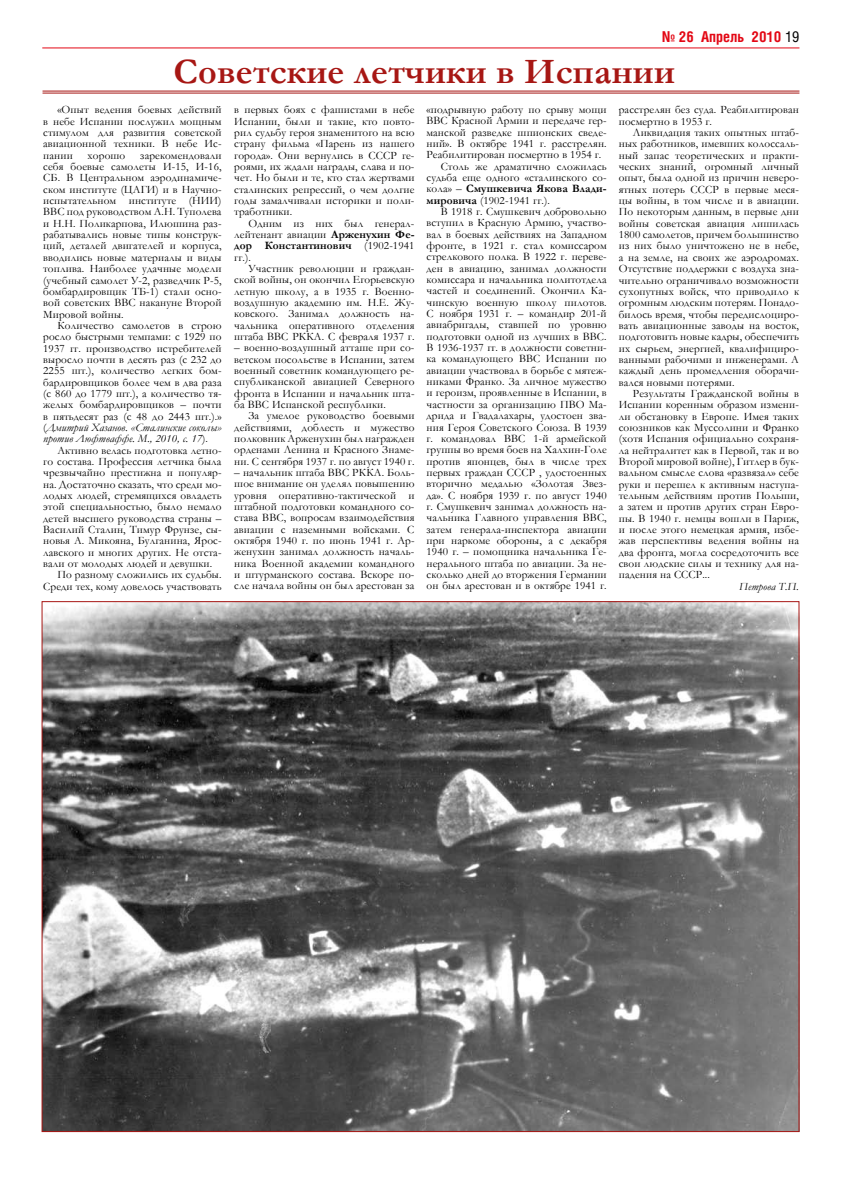
<style>
.page{position:relative;width:842px;height:1191px;background:#fff}
.page>*{position:absolute;margin:0;border:0;box-sizing:border-box;transform-origin:0 0}
.t1{font:700 36px "Garamond";letter-spacing:.01em;color:#a71714}
.t2{font:700 15px "Helios Cond";color:#e30714}
.t3{font:11.3px/11.3px "Garamond";letter-spacing:.01em;color:#000;text-align:justify}
.t4{font:700 11.3px "Garamond";letter-spacing:.01em;color:#000}
.t5{font:italic 11px "Garamond";letter-spacing:.01em;color:#000}
.s1{font-weight:400;color:#000}
.s2{font-weight:400}
.s3{font-weight:700}
.s4{font-style:italic}
</style>
<div class="page">
<hr style="left:42px;top:47px;width:757px;height:1px;background:#e30714">
<img style="left:44px;top:603px;width:753px;height:527px">
<hr style="left:43px;top:91px;width:756px;height:1px;background:#a71714">
<hr style="left:43px;top:93px;width:756px;height:1px;background:#a71714">
<h2 class="t2" style="left:662px;top:27px;width:139px">№ 26 Апрель 2010 <span class="s1">19</span></h2>
<h1 class="t1" style="left:174px;top:47px;width:503px">Советские летчики в Испании</h1>
<p class="t3" style="left:619px;top:104px;width:182px">расстрелян без суда. Реабилитирован посмертно в 1953 г.</p>
<p class="t3" style="left:619px;top:127px;width:182px;text-indent:14px">Ликвидация таких опытных штаб&shy;ных работников, имевших колоссаль&shy;ный запас теоретических и практи&shy;ческих знаний, огромный личный опыт, была одной из причин неверо&shy;ятных потерь СССР в первые меся&shy;цы войны, в том числе и в авиации.<br>По некоторым данным, в первые дни войны советская авиация лишилась 1800 самолетов, причем большинство из них было уничтожено не в небе, а на земле, на своих же аэродромах.<br>Отсутствие поддержки с воздуха зна&shy;чительно ограничивало возможности сухопутных войск, что приводило к огромным людским потерям. Понадо&shy;билось время, чтобы передислоциро&shy;вать авиационные заводы на восток, подготовить новые кадры, обеспечить их сырьем, энергией, квалифициро&shy;ванными рабочими и инженерами. А каждый день промедления оборачи&shy;вался новыми потерями.</p>
<p class="t3" style="left:619px;top:387px;width:182px;text-indent:14px">Результаты Гражданской войны в Испании коренным образом измени&shy;ли обстановку в Европе. Имея таких союзников как Муссолини и Франко (хотя Испания официально сохраня&shy;ла нейтралитет как в Первой, так и во Второй мировой войне), Гитлер в бук&shy;вальном смысле слова «развязал» себе руки и перешел к активным наступа&shy;тельным действиям против Польши, а затем и против других стран Евро&shy;пы. В 1940 г. немцы вошли в Париж, и после этого немецкая армия, избе&shy;жав перспективы ведения войны на два фронта, могла сосредоточить все свои людские силы и технику для на&shy;падения на СССР...</p>
<p class="t5" style="left:739px;top:579px;width:61px">Петрова Т.П.</p>
<p class="t3" style="left:426px;top:104px;width:182px">«подрывную работу по срыву мощи</p>
<p class="t3" style="left:426px;top:115px;width:182px">ВВС Красной Армии и передаче гер-</p>
<p class="t3" style="left:426px;top:126px;width:182px">манской разведке шпионских сведе-</p>
<p class="t3" style="left:426px;top:138px;width:182px">ний». В октябре 1941 г. расстрелян.</p>
<p class="t3" style="left:426px;top:149px;width:176px">Реабилитирован посмертно в 1954 г.</p>
<p class="t3" style="left:441px;top:160px;width:168px">Столь же драматично сложилась</p>
<p class="t3" style="left:426px;top:172px;width:182px">судьба еще одного «сталинского со-</p>
<p class="t4" style="left:426px;top:181px;width:182px"><span class="s2">кола» –</span> Смушкевича Якова Влади-</p>
<p class="t3" style="left:426px;top:194px;width:125px"><span class="s3">мировича</span> (1902-1941 гг.).</p>
<p class="t3" style="left:441px;top:206px;width:168px">В 1918 г. Смушкевич добровольно</p>
<p class="t3" style="left:426px;top:217px;width:182px">вступил в Красную Армию, участво-</p>
<p class="t3" style="left:426px;top:228px;width:182px">вал в боевых действиях на Западном</p>
<p class="t3" style="left:426px;top:240px;width:182px">фронте, в 1921 г. стал комиссаром</p>
<p class="t3" style="left:426px;top:251px;width:182px">стрелкового полка. В 1922 г. переве-</p>
<p class="t3" style="left:426px;top:262px;width:182px">ден в авиацию, занимал должности</p>
<p class="t3" style="left:426px;top:274px;width:182px">комиссара и начальника политотдела</p>
<p class="t3" style="left:426px;top:285px;width:182px">частей и соединений. Окончил Ка-</p>
<p class="t3" style="left:426px;top:296px;width:182px">чинскую военную школу пилотов.</p>
<p class="t3" style="left:426px;top:308px;width:182px">С ноября 1931 г. – командир 201-й</p>
<p class="t3" style="left:426px;top:319px;width:182px">авиабригады, ставшей по уровню</p>
<p class="t3" style="left:426px;top:330px;width:182px">подготовки одной из лучших в ВВС.</p>
<p class="t3" style="left:426px;top:342px;width:182px">В 1936-1937 гг. в должности советни-</p>
<p class="t3" style="left:426px;top:353px;width:182px">ка командующего ВВС Испании по</p>
<p class="t3" style="left:426px;top:364px;width:182px">авиации участвовал в борьбе с мятеж-</p>
<p class="t3" style="left:426px;top:376px;width:182px">никами Франко. За личное мужество</p>
<p class="t3" style="left:426px;top:387px;width:182px">и героизм, проявленные в Испании, в</p>
<p class="t3" style="left:426px;top:398px;width:182px">частности за организацию ПВО Ма-</p>
<p class="t3" style="left:426px;top:410px;width:182px">дрида и Гвадалахары, удостоен зва-</p>
<p class="t3" style="left:426px;top:421px;width:182px">ния Героя Советского Союза. В 1939</p>
<p class="t3" style="left:426px;top:432px;width:182px">г. командовал ВВС 1-й армейской</p>
<p class="t3" style="left:426px;top:444px;width:182px">группы во время боев на Халхин-Голе</p>
<p class="t3" style="left:426px;top:455px;width:182px">против японцев, был в числе трех</p>
<p class="t3" style="left:426px;top:466px;width:182px">первых граждан СССР , удостоенных</p>
<p class="t3" style="left:426px;top:478px;width:182px">вторично медалью «Золотая Звез-</p>
<p class="t3" style="left:426px;top:489px;width:182px">да». С ноября 1939 г. по август 1940</p>
<p class="t3" style="left:426px;top:500px;width:182px">г. Смушкевич занимал должность на-</p>
<p class="t3" style="left:426px;top:512px;width:182px">чальника Главного управления ВВС,</p>
<p class="t3" style="left:426px;top:523px;width:182px">затем генерала-инспектора авиации</p>
<p class="t3" style="left:426px;top:534px;width:182px">при наркоме обороны, а с декабря</p>
<p class="t3" style="left:426px;top:546px;width:182px">1940 г. – помощника начальника Ге-</p>
<p class="t3" style="left:426px;top:557px;width:182px">нерального штаба по авиации. За не-</p>
<p class="t3" style="left:426px;top:568px;width:182px">сколько дней до вторжения Германии</p>
<p class="t3" style="left:426px;top:580px;width:182px">он был арестован и в октябре 1941 г.</p>
<p class="t3" style="left:234px;top:104px;width:182px">в первых боях с фашистами в небе Испании, были и такие, кто повто&shy;рил судьбу героя знаменитого на всю страну фильма «Парень из нашего города». Они вернулись в СССР ге&shy;роями, их ждали награды, слава и по&shy;чет. Но были и те, кто стал жертвами сталинских репрессий, о чем долгие годы замалчивали историки и поли&shy;тработники.</p>
<p class="t3" style="left:234px;top:217px;width:182px;text-indent:14px">Одним из них был генерал&shy;лейтенант авиации <span class="s3">Арженухин Фе&shy;дор Константинович</span> (1902-1941 гг.).</p>
<p class="t3" style="left:234px;top:262px;width:182px;text-indent:14px">Участник революции и граждан&shy;ской войны, он окончил Егорьевскую летную школу, а в 1935 г. Военно&shy;воздушную академию им. Н.Е. Жу&shy;ковского. Занимал должность на&shy;чальника оперативного отделения штаба ВВС РККА. С февраля 1937 г.</p>
<p class="t3" style="left:234px;top:342px;width:182px">– военно-воздушный атташе при со&shy;ветском посольстве в Испании, затем военный советник командующего ре&shy;спубликанской авиацией Северного фронта в Испании и начальник шта&shy;ба ВВС Испанской республики.</p>
<p class="t3" style="left:234px;top:410px;width:182px;text-indent:14px">За умелое руководство боевыми действиями, доблесть и мужество полковник Арженухин был награжден орденами Ленина и Красного Знаме&shy;ни. С сентября 1937 г. по август 1940 г.</p>
<p class="t3" style="left:234px;top:466px;width:182px">– начальник штаба ВВС РККА. Боль&shy;шое внимание он уделял повышению уровня оперативно-тактической и штабной подготовки командного со&shy;става ВВС, вопросам взаимодействия авиации с наземными войсками. С октября 1940 г. по июнь 1941 г. Ар&shy;женухин занимал должность началь&shy;ника Военной академии командного и штурманского состава. Вскоре по&shy;сле начала войны он был арестован за</p>
<p class="t3" style="left:43px;top:104px;width:180px;text-indent:14px">«Опыт ведения боевых действий в небе Испании послужил мощным стимулом для развития советской авиационной техники. В небе Ис&shy;пании</p>
<p class="t3" style="left:43px;top:149px;width:180px;text-indent:97px">зарекомендовали себя боевые самолеты И-15, И-16, СБ. В Центральном аэродинамиче&shy;ском институте (ЦАГИ) и в Научно&shy;испытательном институте (НИИ)<br>ВВС под руководством А.Н. Туполева и Н.Н. Поликарпова, Илюшина раз&shy;рабатывались новые типы конструк&shy;ций, деталей двигателей и корпуса, вводились новые материалы и виды топлива. Наиболее удачные модели (учебный самолет У-2, разведчик Р-5, бомбардировщик ТБ-1) стали осно&shy;вой советских ВВС накануне Второй Мировой войны.</p>
<p class="t3" style="left:43px;top:319px;width:180px;text-indent:14px">Количество самолетов в строю росло быстрыми темпами: с 1929 по 1937 гг. производство истребителей выросло почти в десять раз (с 232 до 2255 шт.), количество легких бом&shy;бардировщиков более чем в два раза (с 860 до 1779 шт.), а количество тя&shy;желых бомбардировщиков – почти в пятьдесят раз (с 48 до 2443 шт.).» (<span class="s4">Дмитрий Хазанов. «Сталинские соколы» против Люфтваффе. М., 2010, с. 17</span>).</p>
<p class="t3" style="left:57px;top:444px;width:166px">Активно велась подготовка летно-</p>
<p class="t3" style="left:43px;top:455px;width:180px">го состава. Профессия летчика была</p>
<p class="t3" style="left:43px;top:467px;width:180px">чрезвычайно престижна и популяр-</p>
<p class="t3" style="left:43px;top:478px;width:180px">на. Достаточно сказать, что среди мо-</p>
<p class="t3" style="left:43px;top:489px;width:180px">лодых людей, стремящихся овладеть</p>
<p class="t3" style="left:43px;top:501px;width:180px">этой специальностью, было немало</p>
<p class="t3" style="left:43px;top:512px;width:180px">детей высшего руководства страны –</p>
<p class="t3" style="left:43px;top:523px;width:180px">Василий Сталин, Тимур Фрунзе, сы-</p>
<p class="t3" style="left:43px;top:535px;width:180px">новья А. Микояна, Булганина, Ярос-</p>
<p class="t3" style="left:43px;top:546px;width:180px">лавского и многих других. Не отста-</p>
<p class="t3" style="left:43px;top:557px;width:171px">вали от молодых людей и девушки.</p>
<p class="t3" style="left:57px;top:569px;width:166px">По разному сложились их судьбы.</p>
<p class="t3" style="left:43px;top:580px;width:180px">Среди тех, кому довелось участвовать</p>
<p class="t3" style="left:88px;top:149px;width:39px">хорошо</p>
</div>
